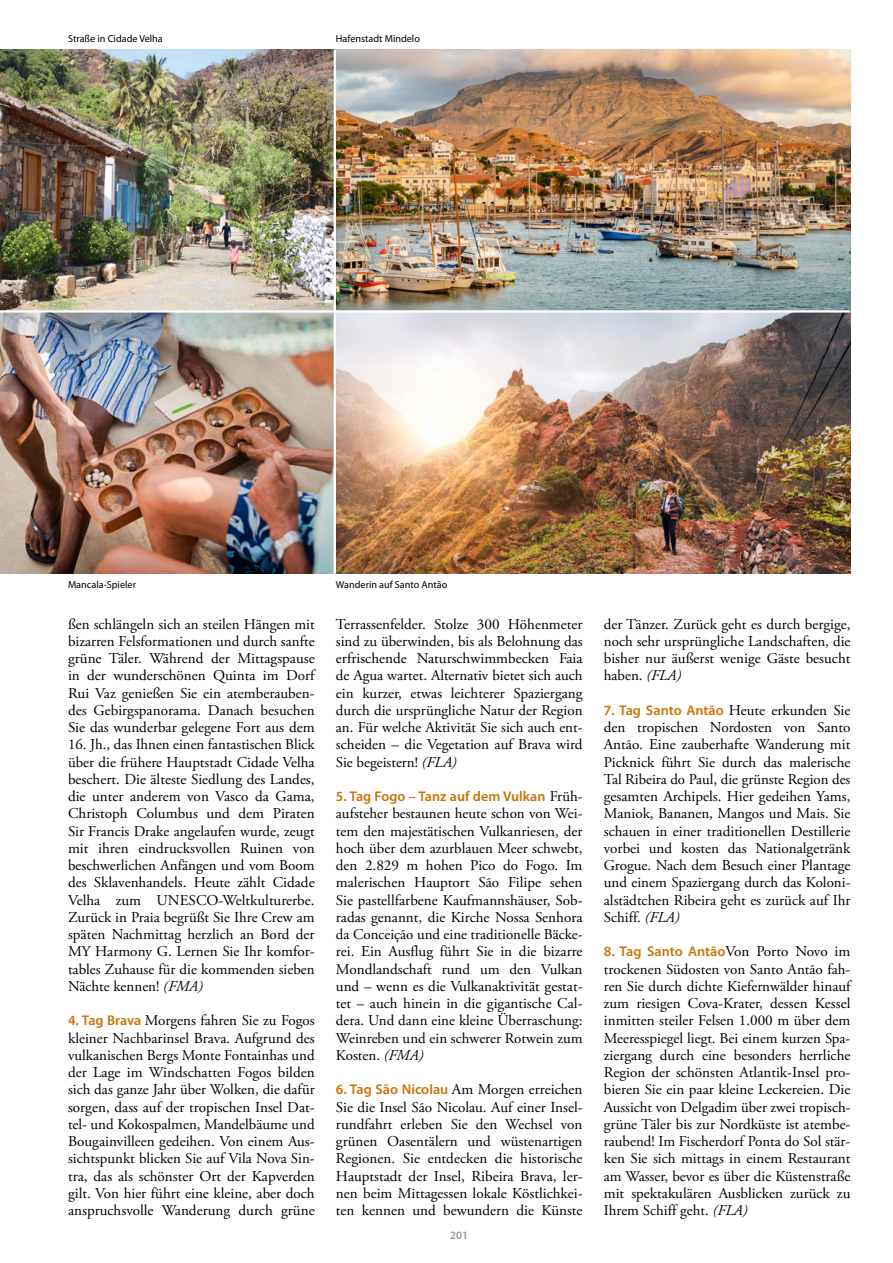
<style>
.page{position:relative;width:893px;height:1263px;background:#fff}
.page>*{position:absolute;margin:0;border:0;box-sizing:border-box;transform-origin:0 0}
.t1{font:15px/17.2px "Adobe Garamond Pro";color:#000;text-align:justify}
.t2{font:600 14.1px "Myriad Pro";color:#cc7307}
.t3{font:600 11.25px "Myriad Pro";color:#9a9897}
.t4{font:10.2px "Myriad Pro";color:#000}
.s1{font-style:italic}
.s2{font-family:"Myriad Pro";font-weight:600;font-size:14.1px;color:#cc7307}
.s3{font-family:"Adobe Garamond Pro";font-weight:400;font-size:15px;color:#000}
</style>
<div class="page">
<img style="left:1px;top:49px;width:849px;height:524px">
<img style="left:0;top:49px;width:1px;height:524px">
<hr style="left:334px;top:49px;width:2px;height:524px;background:#fff">
<hr style="left:0;top:310px;width:850px;height:3px;background:#fff">
<p class="t4" style="left:68px;top:33px;width:96px">Straße in Cidade Velha</p>
<p class="t4" style="left:336px;top:33px;width:86px">Hafenstadt Mindelo</p>
<p class="t4" style="left:68px;top:579px;width:69px">Mancala-Spieler</p>
<p class="t4" style="left:336px;top:579px;width:113px">Wanderin auf Santo Antão</p>
<p class="t1" style="left:68px;top:616px;width:248px">ßen schlängeln sich an steilen Hängen mit bizarren Felsformationen und durch sanfte grüne Täler. Während der Mittagspause in der wunderschönen Quinta im Dorf Rui Vaz genießen Sie ein atemberauben&shy;des Gebirgspanorama. Danach besuchen Sie das wunderbar gelegene Fort aus dem</p>
<p class="t1" style="left:68px;top:736px;width:248px">16. Jh., das Ihnen einen fantastischen Blick über die frühere Hauptstadt Cidade Velha beschert. Die älteste Siedlung des Landes, die unter anderem von Vasco da Gama, Christoph Columbus und dem Piraten Sir Francis Drake angelaufen wurde, zeugt mit ihren eindrucksvollen Ruinen von beschwerlichen Anfängen und vom Boom des Sklavenhandels. Heute zählt Cidade Velha zum UNESCO-Weltkulturerbe.<br>Zurück in Praia begrüßt Sie Ihre Crew am späten Nachmittag herzlich an Bord der MY Harmony G. Lernen Sie Ihr komfor&shy;tables Zuhause für die kommenden sieben Nächte kennen! <span class="s1">(FMA)</span></p>
<p class="t1" style="left:68px;top:1012px;width:248px"><span class="s2">4. Tag Brava</span> Morgens fahren Sie zu Fogos kleiner Nachbarinsel Brava. Aufgrund des vulkanischen Bergs Monte Fontainhas und der Lage im Windschatten Fogos bilden sich das ganze Jahr über Wolken, die dafür sorgen, dass auf der tropischen Insel Dat&shy;tel- und Kokospalmen, Mandelbäume und Bougainvilleen gedeihen. Von einem Aus&shy;sichtspunkt blicken Sie auf Vila Nova Sin&shy;tra, das als schönster Ort der Kapverden gilt. Von hier führt eine kleine, aber doch anspruchsvolle Wanderung durch grüne</p>
<p class="t1" style="left:336px;top:616px;width:248px">Terrassenfelder. Stolze 300 Höhenmeter sind zu überwinden, bis als Belohnung das erfrischende Naturschwimmbecken Faia de Agua wartet. Alternativ bietet sich auch ein kurzer, etwas leichterer Spaziergang durch die ursprüngliche Natur der Region an. Für welche Aktivität Sie sich auch ent&shy;scheiden – die Vegetation auf Brava wird Sie begeistern! <span class="s1">(FLA)</span></p>
<p class="t2" style="left:336px;top:789px;width:248px">5. Tag Fogo – Tanz auf dem Vulkan <span class="s3">Früh-</span></p>
<p class="t1" style="left:336px;top:805px;width:248px">aufsteher bestaunen heute schon von Wei&shy;tem den majestätischen Vulkanriesen, der hoch über dem azurblauen Meer schwebt, den 2.829 m hohen Pico do Fogo. Im malerischen Hauptort São Filipe sehen Sie pastellfarbene Kaufmannshäuser, Sob&shy;radas genannt, die Kirche Nossa Senhora da Conceição und eine traditionelle Bäcke&shy;rei. Ein Ausflug führt Sie in die bizarre Mondlandschaft rund um den Vulkan und – wenn es die Vulkanaktivität gestat&shy;tet – auch hinein in die gigantische Cal&shy;dera. Und dann eine kleine Überraschung:<br>Weinreben und ein schwerer Rotwein zum Kosten. <span class="s1">(FMA)</span></p>
<p class="t1" style="left:336px;top:1081px;width:248px"><span class="s2">6. Tag São Nicolau</span> Am Morgen erreichen Sie die Insel São Nicolau. Auf einer Insel&shy;rundfahrt erleben Sie den Wechsel von grünen Oasentälern und wüstenartigen Regionen. Sie entdecken die historische Hauptstadt der Insel, Ribeira Brava, ler&shy;nen beim Mittagessen lokale Köstlichkei&shy;ten kennen und bewundern die Künste</p>
<p class="t3" style="left:450px;top:1229px;width:20px">201</p>
<p class="t1" style="left:604px;top:616px;width:248px">der Tänzer. Zurück geht es durch bergige, noch sehr ursprüngliche Landschaften, die bisher nur äußerst wenige Gäste besucht haben. <span class="s1">(FLA)</span></p>
<p class="t1" style="left:604px;top:702px;width:248px"><span class="s2">7. Tag Santo Antão</span> Heute erkunden Sie den tropischen Nordosten von Santo Antão. Eine zauberhafte Wanderung mit Picknick führt Sie durch das malerische Tal Ribeira do Paul, die grünste Region des gesamten Archipels. Hier gedeihen Yams, Maniok, Bananen, Mangos und Mais. Sie schauen in einer traditionellen Destillerie vorbei und kosten das Nationalgetränk Grogue. Nach dem Besuch einer Plantage und einem Spaziergang durch das Koloni&shy;alstädtchen Ribeira geht es zurück auf Ihr Schiff. <span class="s1">(FLA)</span></p>
<p class="t2" style="left:604px;top:944px;width:248px">8. Tag Santo Antão<span class="s3">Von Porto Novo im</span></p>
<p class="t1" style="left:604px;top:961px;width:248px">trockenen Südosten von Santo Antão fah&shy;ren Sie durch dichte Kiefernwälder hinauf zum riesigen Cova-Krater, dessen Kessel inmitten steiler Felsen 1.000 m über dem Meeresspiegel liegt. Bei einem kurzen Spa&shy;ziergang durch eine besonders herrliche Region der schönsten Atlantik-Insel pro&shy;bieren Sie ein paar kleine Leckereien. Die Aussicht von Delgadim über zwei tropisch&shy;grüne Täler bis zur Nordküste ist atembe&shy;raubend! Im Fischerdorf Ponta do Sol stär&shy;ken Sie sich mittags in einem Restaurant am Wasser, bevor es über die Küstenstraße mit spektakulären Ausblicken zurück zu Ihrem Schiff geht. <span class="s1">(FLA)</span></p>
</div>
